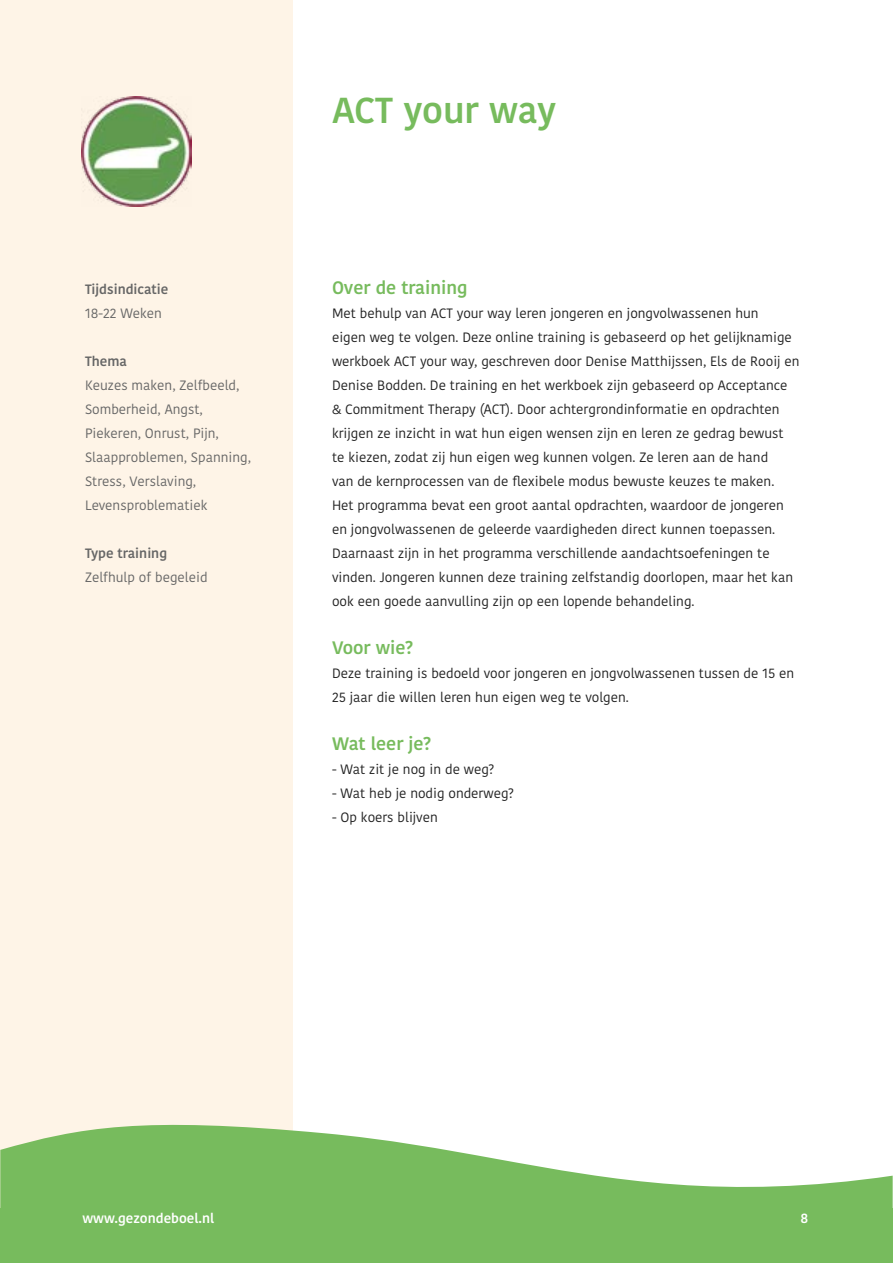
<style>
.page{position:relative;width:893px;height:1263px;background:#fff}
.page>*{position:absolute;margin:0;border:0;box-sizing:border-box;transform-origin:0 0}
.t1{font:600 36px "Kohinoor Devanagari";letter-spacing:-.005em;color:#77bb5d}
.t2{font:600 18px "Kohinoor Devanagari";color:#77bb5d}
.t3{font:13.5px/24px "Kohinoor Devanagari";color:#212121}
.t4{font:13.5px/24px "Kohinoor Devanagari";color:#666}
.t5{font:600 13.5px "Kohinoor Devanagari";color:#666}
.t6{font:600 13.5px "Kohinoor Devanagari";color:#fff}
</style>
<div class="page">
<div style="left:0;top:0;width:292px;height:1258px;background:#fef4e7"></div>
<div style="left:0;top:1209px;width:893px;height:54px;background:#77bb5d"></div>
<svg style="left:0;top:1124px;width:893px;height:85px;fill:#77bb5d"></svg>
<img style="left:82px;top:97px;width:110px;height:110px">
<p class="t5" style="left:85px;top:281px;width:85px">Tijdsindicatie</p>
<p class="t4" style="left:85px;top:301px;width:79px">18-22 Weken</p>
<p class="t5" style="left:85px;top:353px;width:43px">Thema</p>
<p class="t4" style="left:85px;top:373px;width:167px">Keuzes maken, Zelfbeeld,<br>Somberheid, Angst,<br>Piekeren, Onrust, Pijn,<br>Slaapproblemen, Spanning,<br>Stress, Verslaving,<br>Levensproblematiek</p>
<p class="t5" style="left:85px;top:545px;width:84px">Type training</p>
<p class="t4" style="left:85px;top:565px;width:124px">Zelfhulp of begeleid</p>
<h1 class="t1" style="left:332px;top:89px;width:226px">ACT your way</h1>
<h2 class="t2" style="left:332px;top:277px;width:137px">Over de training</h2>
<p class="t3" style="left:332px;top:301px;width:469px">Met behulp van ACT your way leren jongeren en jongvolwassenen hun<br>eigen weg te volgen. Deze online training is gebaseerd op het gelijknamige werkboek ACT your way, geschreven door Denise Matthijssen, Els de Rooij en Denise Bodden. De training en het werkboek zijn gebaseerd op Acceptance &amp; Commitment Therapy (ACT). Door achtergrondinformatie en opdrachten krijgen ze inzicht in wat hun eigen wensen zijn en leren ze gedrag bewust<br>te kiezen, zodat zij hun eigen weg kunnen volgen. Ze leren aan de hand<br>van de kernprocessen van de flexibele modus bewuste keuzes te maken.<br>Het programma bevat een groot aantal opdrachten, waardoor de jongeren en jongvolwassenen de geleerde vaardigheden direct kunnen toepassen.<br>Daarnaast zijn in het programma verschillende aandachtsoefeningen te vinden. Jongeren kunnen deze training zelfstandig doorlopen, maar het kan ook een goede aanvulling zijn op een lopende behandeling.</p>
<h2 class="t2" style="left:332px;top:637px;width:83px">Voor wie?</h2>
<p class="t3" style="left:332px;top:661px;width:464px">Deze training is bedoeld voor jongeren en jongvolwassenen tussen de 15 en<br>25 jaar die willen leren hun eigen weg te volgen.</p>
<h2 class="t2" style="left:332px;top:733px;width:101px">Wat leer je?</h2>
<p class="t3" style="left:332px;top:757px;width:164px">- Wat zit je nog in de weg?</p>
<p class="t3" style="left:332px;top:781px;width:183px">- Wat heb je nodig onderweg?</p>
<p class="t3" style="left:332px;top:805px;width:107px">- Op koers blijven</p>
<p class="t6" style="left:82px;top:1210px;width:133px">www.gezondeboel.nl</p>
<p class="t6" style="left:800px;top:1210px;width:9px">8</p>
</div>
